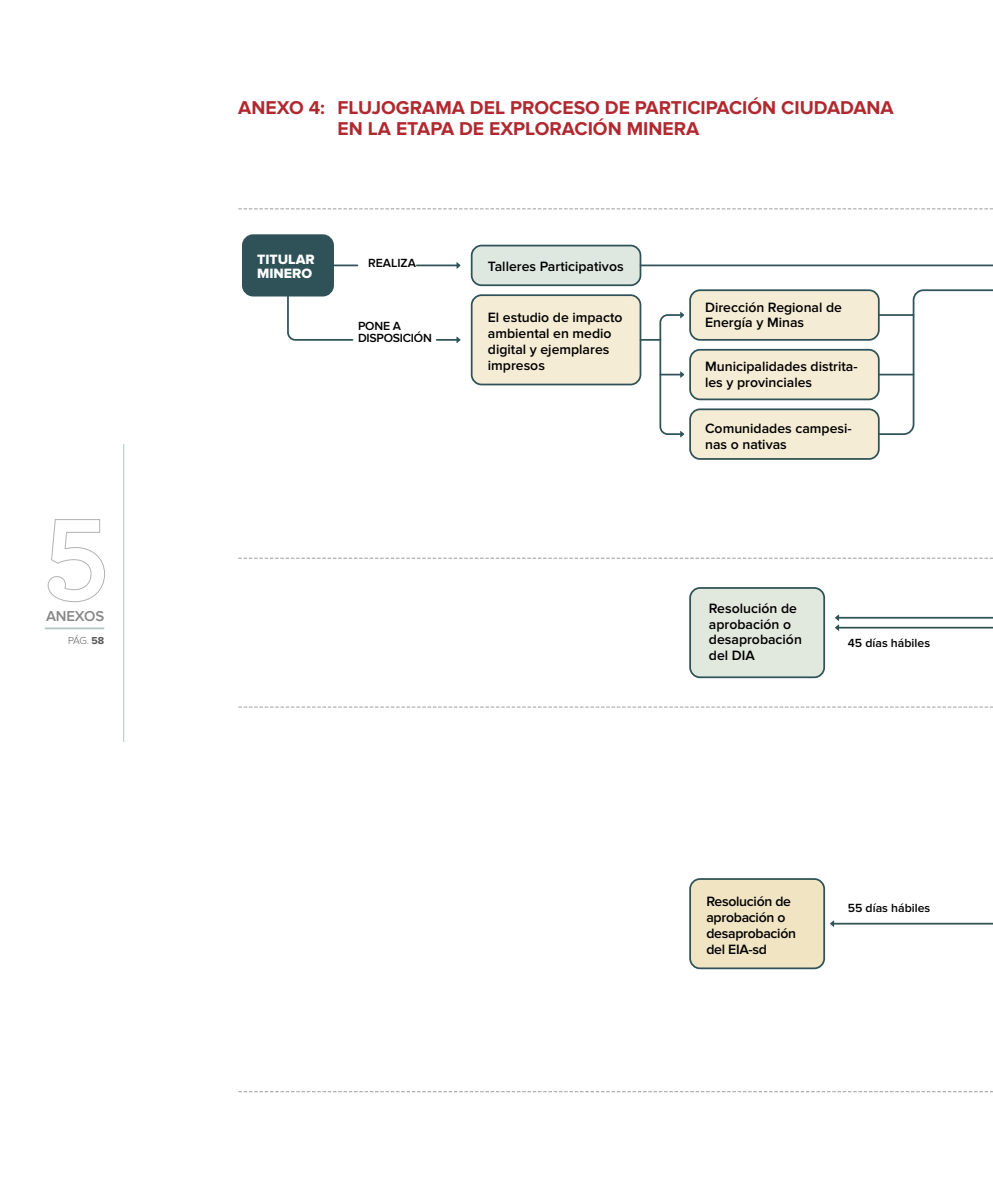
<style>
.page{position:relative;width:993px;height:1191px;background:#fff}
.page>*{position:absolute;margin:0;border:0;box-sizing:border-box;transform-origin:0 0}
.t1{font:700 19.25px/21px "Proxima Nova";color:#b12930}
.t2{font:600 14.88px "Proxima Nova";letter-spacing:-.01em;color:#878787}
.t3{font:600 14px/15.8px "Proxima Nova";color:#000}
.t4{font:600 14px/15.8px "Proxima Nova";letter-spacing:-.02em;color:#000}
.t5{font:14px/14px "Proxima Nova Extrabld";color:#fff}
.t6{font:600 12.25px "Proxima Nova";color:#000}
.t7{font:600 12.25px/12.2px "Proxima Nova";letter-spacing:-.02em;color:#000}
.t8{font:100 10.5px "Proxima Nova T";color:#000}
.s1{font-family:"Proxima Nova";font-weight:700;color:#575756}
</style>
<div class="page">
<svg style="left:47px;top:519px;width:58px;height:83px"></svg>
<hr style="left:123px;top:444px;width:1px;height:298px;background:#b1c5c1">
<hr style="left:45px;top:627px;width:59px;height:2px;background:#b1c5c1">
<svg style="left:238px;top:558px;width:598px;height:1px"></svg>
<svg style="left:238px;top:208px;width:754px;height:1px"></svg>
<svg style="left:238px;top:706px;width:754px;height:1px"></svg>
<svg style="left:238px;top:1091px;width:754px;height:1px"></svg>
<svg style="left:456px;top:262px;width:4px;height:7px"></svg>
<svg style="left:286px;top:294px;width:68px;height:47px"></svg>
<div style="left:243px;top:236px;width:89px;height:59px;background:#2e5257;border-radius:10px"></div>
<div style="left:242px;top:234px;width:92px;height:62px;border:3px solid #2e5257;border-radius:10px"></div>
<div style="left:471px;top:245px;width:169px;height:40px;background:#dee8e1;border-radius:10px"></div>
<div style="left:470px;top:245px;width:171px;height:41px;border:2px solid #2e5257;border-radius:10px"></div>
<div style="left:471px;top:295px;width:169px;height:89px;background:#f5ecd5;border-radius:10px"></div>
<div style="left:470px;top:294px;width:171px;height:91px;border:2px solid #2e5257;border-radius:10px"></div>
<div style="left:690px;top:290px;width:188px;height:50px;background:#f5ecd5;border-radius:10px"></div>
<div style="left:689px;top:289px;width:190px;height:52px;border:2px solid #2e5257;border-radius:10px"></div>
<div style="left:690px;top:350px;width:188px;height:49px;background:#f5ecd5;border-radius:10px"></div>
<div style="left:689px;top:349px;width:190px;height:51px;border:2px solid #2e5257;border-radius:10px"></div>
<div style="left:690px;top:409px;width:188px;height:50px;background:#f5ecd5;border-radius:10px"></div>
<div style="left:689px;top:408px;width:190px;height:52px;border:2px solid #2e5257;border-radius:10px"></div>
<div style="left:690px;top:588px;width:133px;height:89px;background:#e1e8dd;border-radius:10px"></div>
<div style="left:689px;top:587px;width:135px;height:91px;border:2px solid #2e5257;border-radius:10px"></div>
<div style="left:690px;top:879px;width:133px;height:89px;background:#f1e4c3;border-radius:10px"></div>
<div style="left:689px;top:878px;width:135px;height:91px;border:2px solid #2e5257;border-radius:10px"></div>
<hr style="left:416px;top:264px;width:40px;height:2px;background:#2e5257">
<hr style="left:640px;top:264px;width:352px;height:2px;background:#2e5257">
<svg style="left:835px;top:616px;width:3px;height:15px"></svg>
<hr style="left:838px;top:627px;width:154px;height:1px;background:#2e5257">
<svg style="left:830px;top:921px;width:3px;height:6px"></svg>
<hr style="left:833px;top:922px;width:159px;height:2px;background:#2e5257">
<svg style="left:456px;top:336px;width:4px;height:7px"></svg>
<hr style="left:436px;top:339px;width:20px;height:2px;background:#2e5257">
<hr style="left:640px;top:339px;width:20px;height:2px;background:#2e5257">
<svg style="left:658px;top:312px;width:26px;height:125px"></svg>
<hr style="left:332px;top:264px;width:25px;height:2px;background:#2e5257">
<svg style="left:876px;top:289px;width:116px;height:24px"></svg>
<svg style="left:837px;top:313px;width:155px;height:306px"></svg>
<p class="t2" style="left:46px;top:607px;width:60px">ANEXOS</p>
<p class="t8" style="left:68px;top:634px;width:38px">PÁG. <span class="s1">58</span></p>
<h1 class="t1" style="left:337px;top:98px;width:557px;text-indent:-99px">ANEXO 4: FLUJOGRAMA DEL PROCESO DE PARTICIPACIÓN CIUDADANA<br>EN LA ETAPA DE EXPLORACIÓN MINERA</h1>
<p class="t5" style="left:257px;top:252px;width:59px">TITULAR<br>MINERO</p>
<p class="t6" style="left:368px;top:256px;width:49px">REALIZA</p>
<p class="t7" style="left:358px;top:320px;width:75px">PONE A<br>DISPOSICIÓN</p>
<p class="t3" style="left:487px;top:259px;width:137px">Talleres Participativos</p>
<p class="t3" style="left:487px;top:310px;width:136px">El estudio de impacto ambiental en medio digital y ejemplares impresos</p>
<p class="t3" style="left:704px;top:299px;width:138px">Dirección Regional de<br>Energía y Minas</p>
<p class="t3" style="left:704px;top:359px;width:154px">Municipalidades distrita&shy;les y provinciales</p>
<p class="t3" style="left:704px;top:420px;width:148px">Comunidades campesi&shy;nas o nativas</p>
<p class="t3" style="left:708px;top:600px;width:94px">Resolución de aprobación o desaprobación del DIA</p>
<p class="t6" style="left:847px;top:635px;width:84px">45 días hábiles</p>
<p class="t4" style="left:706px;top:894px;width:91px">Resolución de aprobación o desaprobación del EIA-sd</p>
<p class="t6" style="left:847px;top:900px;width:84px">55 días hábiles</p>
</div>
